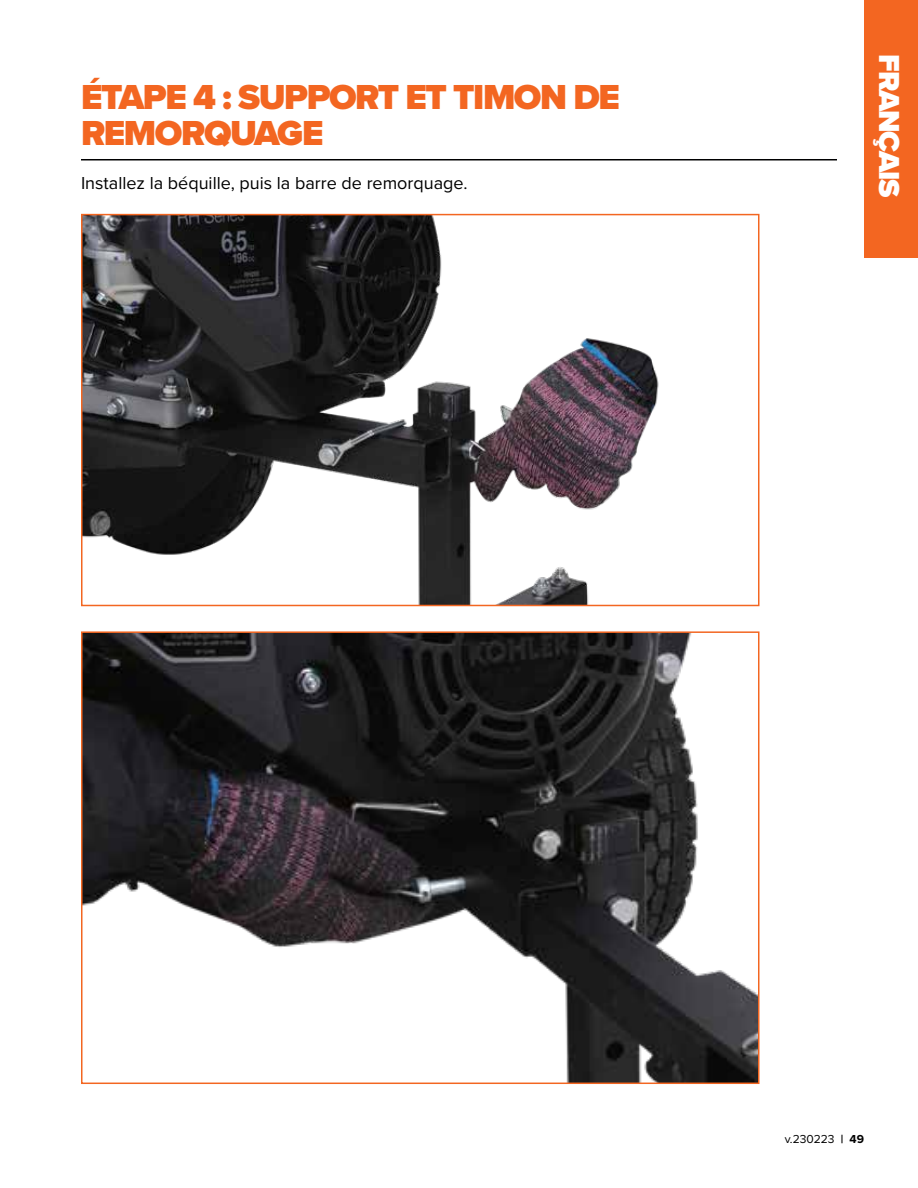
<style>
.page{position:relative;width:918px;height:1188px;background:#fff}
.page>*{position:absolute;margin:0;border:0;box-sizing:border-box;transform-origin:0 0}
.Header__L{font:900 36px/36px "Proxima Nova";letter-spacing:-.04em;color:#f36621}
.t1{font:900 30px "Proxima Nova";letter-spacing:-.04em;color:#fff}
.Paragraph{font:18px "Proxima Nova";color:#000001}
.t2{font:12px "Proxima Nova";color:#000001}
.s1{font-weight:700}
</style>
<div class="page">
<hr style="left:81px;top:159px;width:756px;height:1px;background:#000001">
<img style="left:84px;top:217px;width:575px;height:386px">
<div style="left:81px;top:214px;width:678px;height:392px;border:2px solid #f36621"></div>
<img style="left:84px;top:634px;width:672px;height:447px">
<div style="left:81px;top:631px;width:678px;height:453px;border:2px solid #f36621"></div>
<div style="left:864px;top:0;width:54px;height:258px;background:#f36621"></div>
<p class="Header__L" style="left:81px;top:79px;width:540px">ÉTAPE 4 : SUPPORT ET TIMON DE<br>REMORQUAGE</p>
<p class="Paragraph" style="left:81px;top:169px;width:388px">Installez la béquille, puis la barre de remorquage.</p>
<h2 class="t1" style="left:912px;top:54px;width:145px;rotate:90deg">FRANÇAIS</h2>
<p class="t2" style="left:785px;top:1131px;width:81px">v.230223 <span class="s1">| 49</span></p>
</div>
